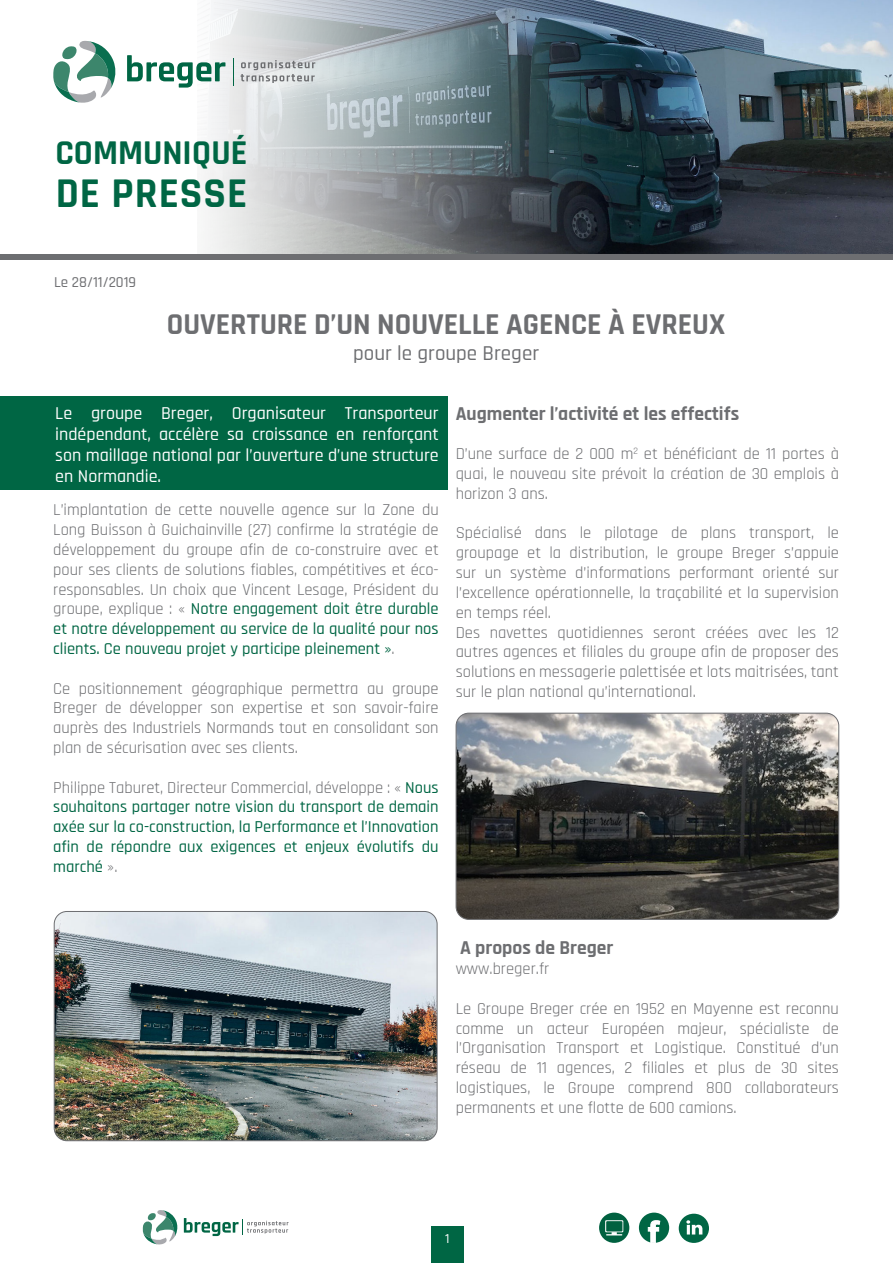
<style>
.page{position:relative;width:893px;height:1263px;background:#fff}
.page>*{position:absolute;margin:0;border:0;box-sizing:border-box;transform-origin:0 0}
.t1{font:700 42px "Rajdhani";letter-spacing:.025em;color:#064}
.t2{font:700 34.5px "Rajdhani";color:#064}
.t3{font:700 30px "Rajdhani";color:#6d6e71}
.t4{font:500 21px "Rajdhani";color:#6d6e71}
.t5{font:700 19.5px "Rajdhani";color:#6d6e71}
.t6{font:500 18px/21px "Rajdhani";color:#fff;text-align:justify}
.t7{font:16.5px/19.8px "Rajdhani";color:#6d6e71;text-align:justify}
.t8{font:500 16.5px/19.8px "Rajdhani";color:#064;text-align:justify}
.t9{font:500 15px "Rajdhani";color:#6d6e71}
.t10{font:500 13.5px "Rajdhani";color:#fff}
.s1{font-weight:500;color:#064}
.s2{font-weight:400;color:#6d6e71}
</style>
<div class="page">
<img style="left:197px;top:0;width:696px;height:255px">
<div style="left:0;top:255px;width:893px;height:5px;background:#6d6e71"></div>
<div style="left:0;top:396px;width:447px;height:94px;background:#064"></div>
<div style="left:431px;top:1227px;width:33px;height:36px;background:#064"></div>
<svg style="left:127px;top:55px;width:98px;height:33px"></svg>
<svg style="left:233px;top:58px;width:1px;height:28px"></svg>
<svg style="left:241px;top:60px;width:74px;height:23px"></svg>
<svg style="left:53px;top:41px;width:63px;height:62px"></svg>
<svg style="left:184px;top:1218px;width:105px;height:18px"></svg>
<svg style="left:142px;top:1210px;width:36px;height:34px"></svg>
<img style="left:54px;top:911px;width:383px;height:230px">
<div style="left:54px;top:911px;width:383px;height:230px;border:1px solid #6d6e71;border-radius:13px"></div>
<img style="left:456px;top:713px;width:383px;height:206px">
<div style="left:456px;top:713px;width:383px;height:207px;border:1px solid #6d6e71;border-radius:13px"></div>
<div style="left:599px;top:1212px;width:30px;height:31px;background:#006140;border-radius:50%"></div>
<svg style="left:605px;top:1220px;width:18px;height:15px"></svg>
<svg style="left:639px;top:1212px;width:30px;height:31px"></svg>
<div style="left:679px;top:1214px;width:30px;height:29px;background:#064;border-radius:50%"></div>
<svg style="left:686px;top:1220px;width:16px;height:14px"></svg>
<h2 class="t2" style="left:55px;top:135px;width:193px">COMMUNIQUÉ</h2>
<h1 class="t1" style="left:56px;top:172px;width:193px">DE PRESSE</h1>
<p class="t9" style="left:54px;top:276px;width:84px">Le 28/11/2019</p>
<h3 class="t3" style="left:167px;top:309px;width:560px">OUVERTURE D’UN NOUVELLE AGENCE À EVREUX</h3>
<p class="t4" style="left:353px;top:345px;width:187px">pour le groupe Breger</p>
<p class="t6" style="left:55px;top:403px;width:385px">Le groupe Breger, Organisateur Transporteur indépendant, accélère sa croissance en renforçant son maillage national par l’ouverture d’une structure en Normandie.</p>
<p class="t7" style="left:53px;top:501px;width:387px">L’implantation de cette nouvelle agence sur la Zone du Long Buisson à Guichainville (27) confirme la stratégie de développement du groupe afin de co-construire avec et pour ses clients de solutions fiables, compétitives et éco&shy;responsables. Un choix que Vincent Lesage, Président du groupe, explique : « <span class="s1">Notre engagement doit être durable et notre développement au service de la qualité pour nos clients. Ce nouveau projet y participe pleinement »</span>.</p>
<p class="t7" style="left:53px;top:679px;width:387px">Ce positionnement géographique permettra au groupe Breger de développer son expertise et son savoir-faire auprès des Industriels Normands tout en consolidant son plan de sécurisation avec ses clients.</p>
<p class="t8" style="left:53px;top:778px;width:387px"><span class="s2">Philippe Taburet, Directeur Commercial, développe : «</span> Nous souhaitons partager notre vision du transport de demain axée sur la co-construction, la Performance et l’Innovation afin de répondre aux exigences et enjeux évolutifs du marché <span class="s2">».</span></p>
<p class="t5" style="left:456px;top:403px;width:285px">Augmenter l’activité et les effectifs</p>
<p class="t7" style="left:456px;top:445px;width:385px">D’une surface de 2 000 m<sup>2</sup> et bénéficiant de 11 portes à quai, le nouveau site prévoit la création de 30 emplois à horizon 3 ans.</p>
<p class="t7" style="left:456px;top:524px;width:385px;text-align:left">Spécialisé dans le pilotage de plans transport, le groupage et la distribution, le groupe Breger s’appuie sur un système d’informations performant orienté sur l’excellence opérationnelle, la traçabilité et la supervision en temps réel.<br>Des navettes quotidiennes seront créées avec les 12 autres agences et filiales du groupe afin de proposer des solutions en messagerie palettisée et lots maitrisées, tant sur le plan national qu’international.</p>
<p class="t5" style="left:460px;top:938px;width:155px">A propos de Breger</p>
<p class="t7" style="left:456px;top:960px;width:95px">www.breger.fr</p>
<p class="t7" style="left:456px;top:999px;width:385px">Le Groupe Breger crée en 1952 en Mayenne est reconnu comme un acteur Européen majeur, spécialiste de l’Organisation Transport et Logistique. Constitué d’un réseau de 11 agences, 2 filiales et plus de 30 sites logistiques, le Groupe comprend 800 collaborateurs permanents et une flotte de 600 camions.</p>
<p class="t10" style="left:445px;top:1233px;width:6px">1</p>
</div>
